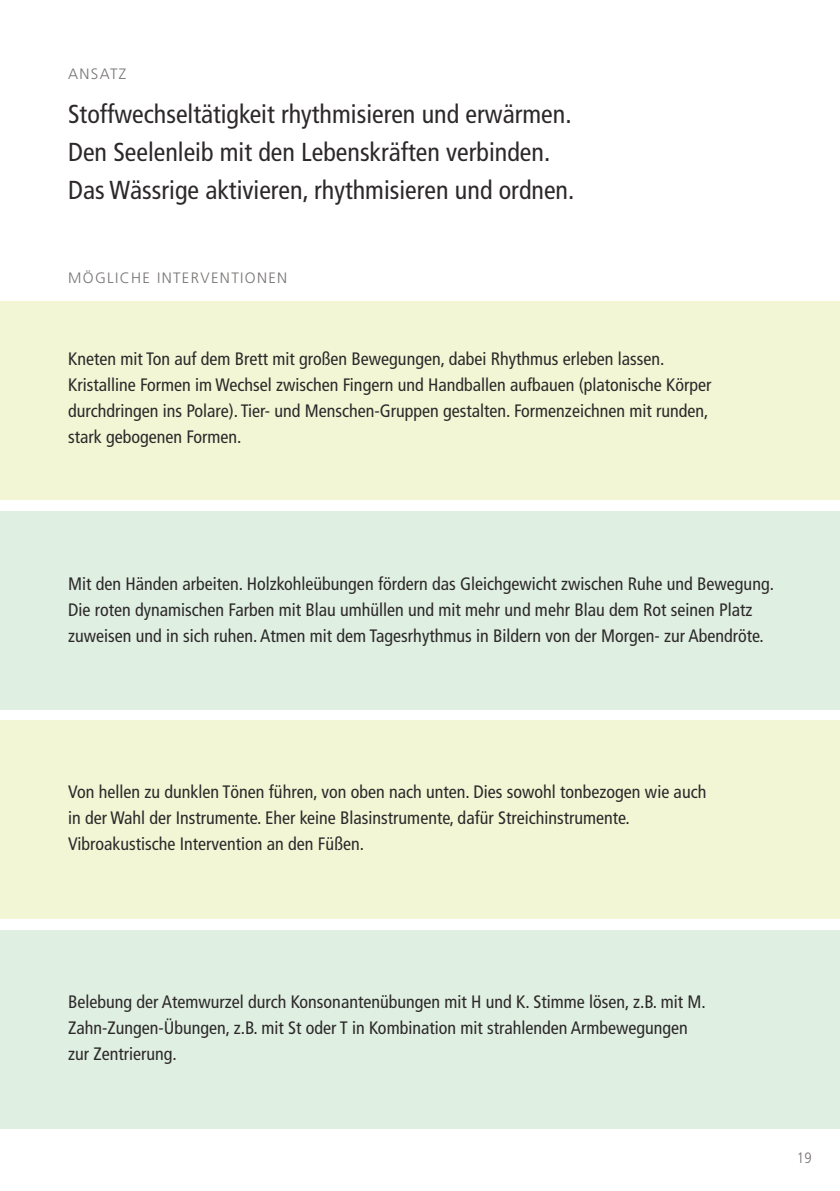
<style>
.page{position:relative;width:840px;height:1191px;background:#fff}
.page>*{position:absolute;margin:0;border:0;box-sizing:border-box;transform-origin:0 0}
.t1{font:condensed 26px/38px "Frutiger LT";color:#2d292a}
.t2{font:condensed 18px/26px "Frutiger LT";color:#2d292a}
.t3{font:300 15px "Frutiger";letter-spacing:.09em;color:#767372}
.t4{font:300 condensed 15px "Frutiger LT";color:#767372}
</style>
<div class="page">
<div style="left:0;top:301px;width:839px;height:198px;background:#f2f6d5"></div>
<div style="left:0;top:511px;width:839px;height:198px;background:#dfefe1"></div>
<div style="left:0;top:720px;width:839px;height:199px;background:#f2f6d5"></div>
<div style="left:0;top:930px;width:839px;height:198px;background:#dfefe1"></div>
<p class="t3" style="left:68px;top:66px;width:60px">ANSATZ</p>
<h1 class="t1" style="left:68px;top:95px;width:507px">Stoffwechseltätigkeit rhythmisieren und erwärmen.<br>Den Seelenleib mit den Lebenskräften verbinden.<br>Das Wässrige aktivieren, rhythmisieren und ordnen.</h1>
<p class="t3" style="left:68px;top:270px;width:220px">MÖGLICHE INTERVENTIONEN</p>
<p class="t2" style="left:68px;top:346px;width:644px">Kneten mit Ton auf dem Brett mit großen Bewegungen, dabei Rhythmus erleben lassen.<br>Kristalline Formen im Wechsel zwischen Fingern und Handballen aufbauen (platonische Körper durchdringen ins Polare). Tier- und Menschen-Gruppen gestalten. Formenzeichnen mit runden, stark gebogenen Formen.</p>
<p class="t2" style="left:68px;top:570px;width:707px">Mit den Händen arbeiten. Holzkohleübungen fördern das Gleichgewicht zwischen Ruhe und Bewegung.<br>Die roten dynamischen Farben mit Blau umhüllen und mit mehr und mehr Blau dem Rot seinen Platz zuweisen und in sich ruhen. Atmen mit dem Tagesrhythmus in Bildern von der Morgen- zur Abendröte.</p>
<p class="t2" style="left:68px;top:779px;width:639px">Von hellen zu dunklen Tönen führen, von oben nach unten. Dies sowohl tonbezogen wie auch in der Wahl der Instrumente. Eher keine Blasinstrumente, dafür Streichinstrumente.<br>Vibroakustische Intervention an den Füßen.</p>
<p class="t2" style="left:68px;top:988px;width:639px">Belebung der Atemwurzel durch Konsonantenübungen mit H und K. Stimme lösen, z.B. mit M.<br>Zahn-Zungen-Übungen, z.B. mit St oder T in Kombination mit strahlenden Armbewegungen zur Zentrierung.</p>
<p class="t4" style="left:796px;top:1149px;width:16px">19</p>
</div>
